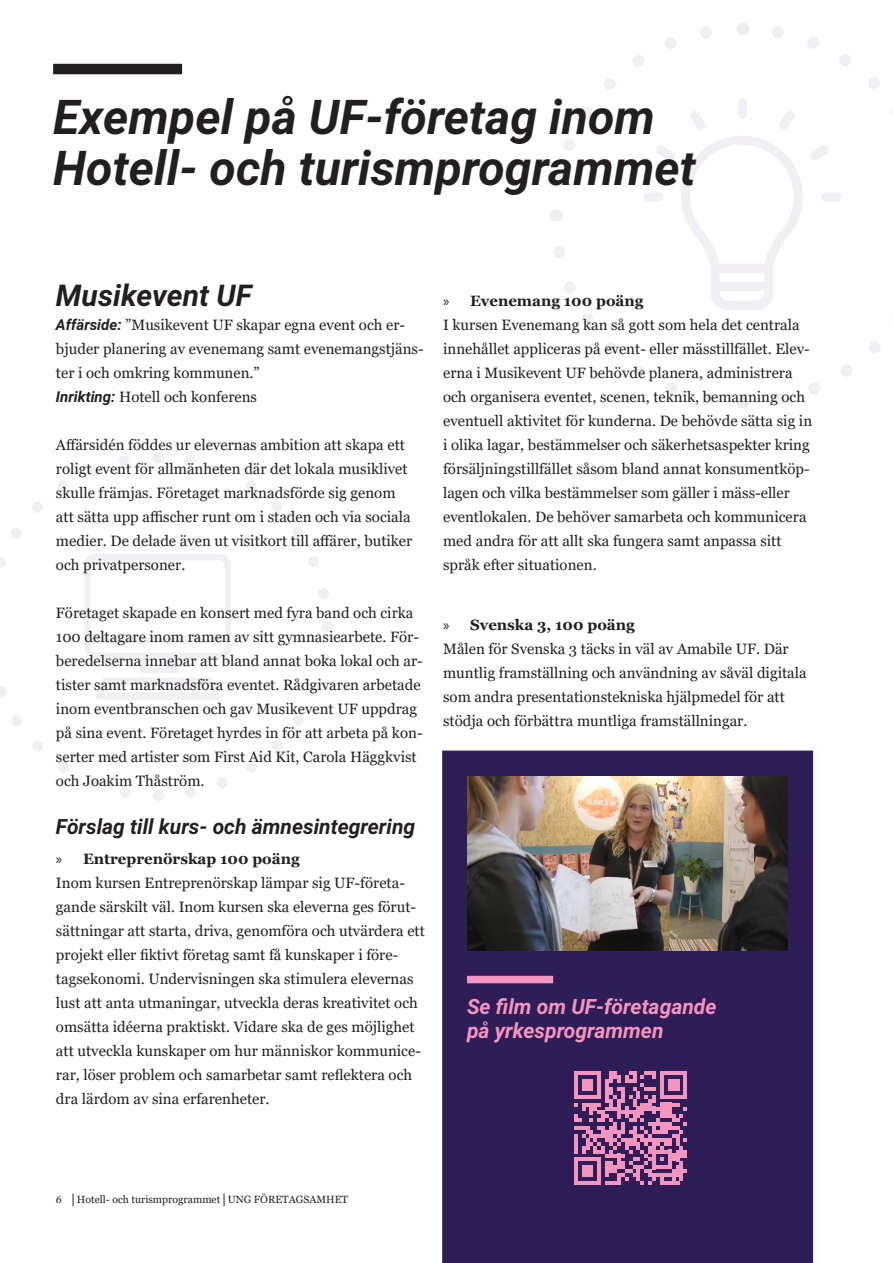
<style>
.page{position:relative;width:893px;height:1263px;background:#fff}
.page>*{position:absolute;margin:0;border:0;box-sizing:border-box;transform-origin:0 0}
.t1{font:italic 700 100.05px "Roboto";color:#000001}
.t2{font:italic 700 48px "Roboto";color:#231f20}
.t3{font:italic 700 30px "Roboto";color:#231f20}
.t4{font:italic 700 21px "Roboto";color:#f395bf}
.t5{font:italic 700 21px "Roboto";color:#231f20}
.t6{font:15px/24px "Georgia";color:#231f20}
.t7{font:700 15px "Georgia";color:#231f20}
.t8{font:10.5px "Georgia";color:#231f20}
.s1{font-family:"Roboto";font-weight:700;font-style:italic}
.s2{font-family:"Myriad Pro";font-weight:400}
.s3{font-style:italic}
</style>
<div class="page">
<svg style="left:550px;top:23px;width:343px;height:385px"></svg>
<svg style="left:742px;top:396px;width:1px;height:12px"></svg>
<svg style="left:556px;top:209px;width:1px;height:13px"></svg>
<svg style="left:742px;top:23px;width:1px;height:12px"></svg>
<svg style="left:892px;top:209px;width:1px;height:13px"></svg>
<svg style="left:643px;top:98px;width:198px;height:212px"></svg>
<svg style="left:0;top:452px;width:333px;height:349px"></svg>
<svg style="left:84px;top:554px;width:147px;height:146px"></svg>
<svg style="left:891px;top:334px;width:2px;height:74px"></svg>
<div style="left:53px;top:64px;width:129px;height:10px;background:#231f20"></div>
<div style="left:442px;top:750px;width:371px;height:513px;background:#2f1d58"></div>
<div style="left:467px;top:976px;width:86px;height:7px;background:#f395bf"></div>
<svg style="left:574px;top:1071px;width:113px;height:114px;background:#955c8e"></svg>
<img style="left:467px;top:776px;width:320px;height:175px">
<p class="t2" style="left:53px;top:83px;width:603px">Exempel på UF-företag inom</p>
<p class="t2" style="left:53px;top:134px;width:644px">Hotell- och turismprogrammet</p>
<p class="t3" style="left:56px;top:274px;width:197px">Musikevent UF</p>
<p class="t6" style="left:56px;top:313px;width:369px"><span class="s1">Affärside:</span> ”Musikevent UF skapar egna event och er&shy;bjuder planering av evenemang samt evenemangstjäns&shy;ter i och omkring kommunen.”</p>
<p class="t6" style="left:56px;top:385px;width:203px"><span class="s1">Inrikting:</span> Hotell och konferens</p>
<p class="t6" style="left:56px;top:433px;width:358px">Affärsidén föddes ur elevernas ambition att skapa ett roligt event för allmänheten där det lokala musiklivet skulle främjas. Företaget marknadsförde sig genom att sätta upp affischer runt om i staden och via sociala medier. De delade även ut visitkort till affärer, butiker och privatpersoner.</p>
<p class="t6" style="left:56px;top:601px;width:368px">Företaget skapade en konsert med fyra band och cirka 100 deltagare inom ramen av sitt gymnasiearbete. För&shy;beredelserna innebar att bland annat boka lokal och ar&shy;tister samt marknadsföra eventet. Rådgivaren arbetade inom eventbranschen och gav Musikevent UF uppdrag på sina event. Företaget hyrdes in för att arbeta på kon&shy;serter med artister som First Aid Kit, Carola Häggkvist och Joakim Thåström.</p>
<p class="t5" style="left:56px;top:812px;width:361px">Förslag till kurs- och ämnesintegrering</p>
<p class="t7" style="left:56px;top:849px;width:245px"><span class="s2">»</span> Entreprenörskap 100 poäng</p>
<p class="t6" style="left:56px;top:871px;width:370px">Inom kursen Entreprenörskap lämpar sig UF-företa&shy;gande särskilt väl. Inom kursen ska eleverna ges förut&shy;sättningar att starta, driva, genomföra och utvärdera ett projekt eller fiktivt företag samt få kunskaper i före&shy;tagsekonomi. Undervisningen ska stimulera elevernas lust att anta utmaningar, utveckla deras kreativitet och omsätta idéerna praktiskt. Vidare ska de ges möjlighet att utveckla kunskaper om hur människor kommunice&shy;rar, löser problem och samarbetar samt reflektera och dra lärdom av sina erfarenheter.</p>
<p class="t7" style="left:443px;top:291px;width:202px"><span class="s2">»</span> Evenemang 100 poäng</p>
<p class="t6" style="left:443px;top:313px;width:371px">I kursen Evenemang kan så gott som hela det centrala innehållet appliceras på event- eller mässtillfället. Elev&shy;erna i Musikevent UF behövde planera, administrera och organisera eventet, scenen, teknik, bemanning och eventuell aktivitet för kunderna. De behövde sätta sig in i olika lagar, bestämmelser och säkerhetsaspekter kring försäljningstillfället såsom bland annat konsumentköp&shy;lagen och vilka bestämmelser som gäller i mäss-eller eventlokalen. De behöver samarbeta och kommunicera med andra för att allt ska fungera samt anpassa sitt språk efter situationen.</p>
<p class="t7" style="left:443px;top:615px;width:193px"><span class="s2">»</span> Svenska 3, 100 poäng</p>
<p class="t6" style="left:443px;top:637px;width:365px">Målen för Svenska 3 täcks in väl av Amabile UF. Där muntlig framställning och användning av såväl digitala som andra presentationstekniska hjälpmedel för att stödja och förbättra muntliga framställningar.</p>
<h1 class="t1" style="left:523px;top:595px;width:371px">Del 2: St</h1>
<p class="t4" style="left:467px;top:991px;width:251px">Se film om UF-företagande</p>
<p class="t4" style="left:467px;top:1015px;width:198px">på yrkesprogrammen</p>
<p class="t8" style="left:56px;top:1193px;width:294px"><span class="s3">6</span> │Hotell- och turismprogrammet│UNG FÖRETAGSAMHET</p>
</div>
